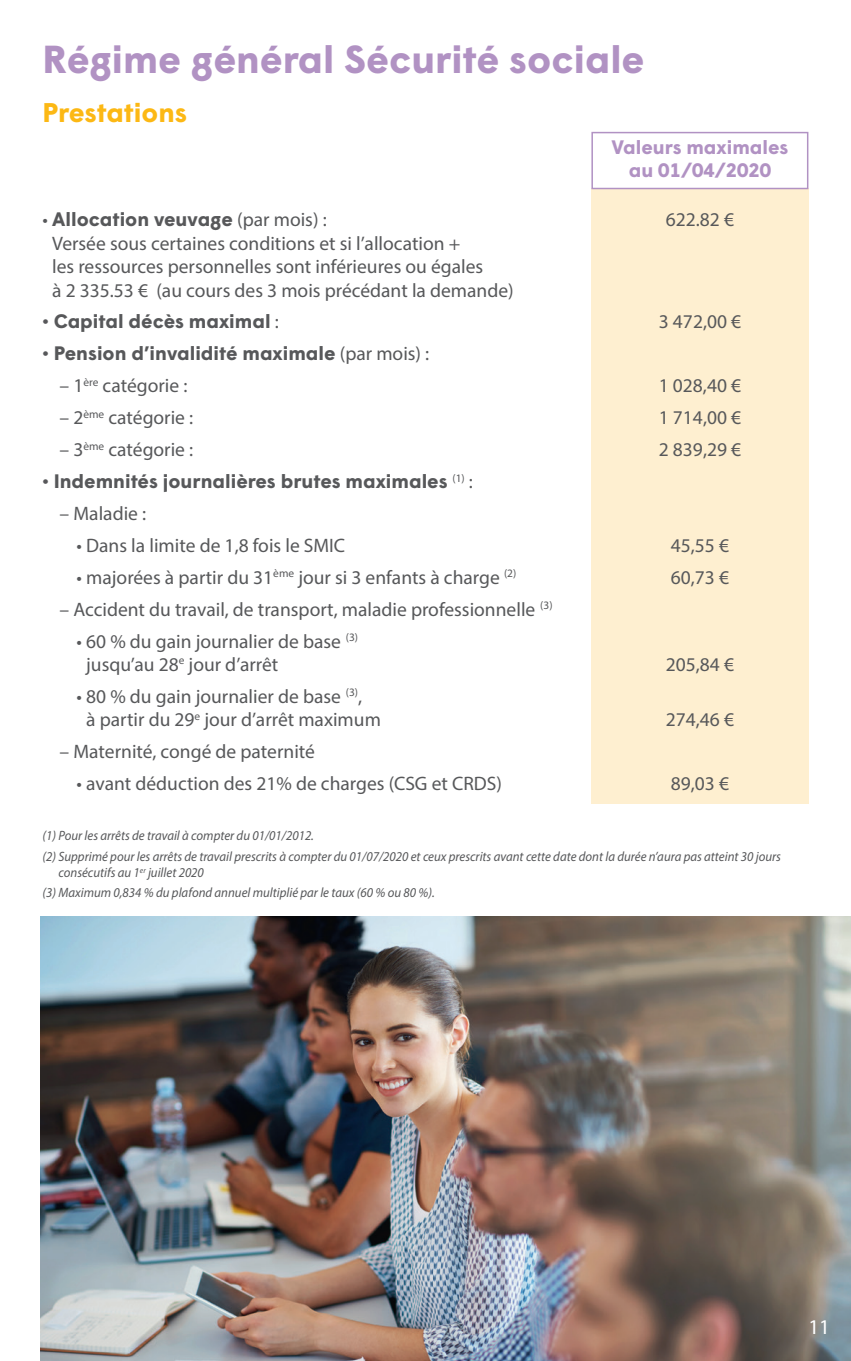
<style>
.page{position:relative;width:851px;height:1361px;background:#fff}
.page>*{position:absolute;margin:0;border:0;box-sizing:border-box;transform-origin:0 0}
.t1{font:700 39px "Wigrum";color:#b192c3}
.t2{font:700 27px "Wigrum";color:#fcb814}
.t3{font:21px "Myriad Pro";color:#fff}
.t4{font:19.5px/23.4px "Myriad Pro";color:#57585a}
.t5{font:700 19.5px "Wigrum";color:#57585a}
.t6{font:700 19.5px "Wigrum";color:#b192c3}
.t7{font:italic 13.5px/16.2px "Myriad Pro";color:#57585a;scale:.95 1}
.s1{font-family:"Myriad Pro";font-weight:400}
</style>
<div class="page">
<div style="left:591px;top:188px;width:217px;height:616px;background:#feefd0"></div>
<div style="left:591px;top:132px;width:217px;height:57px;border:2px solid #b192c3"></div>
<img style="left:41px;top:916px;width:809px;height:445px">
<p class="t1" style="left:43px;top:29px;width:603px">Régime général Sécurité sociale</p>
<p class="t2" style="left:43px;top:92px;width:146px">Prestations</p>
<p class="t6" style="left:611px;top:132px;width:178px">Valeurs maximales</p>
<p class="t6" style="left:628px;top:156px;width:144px">au 01/04/2020</p>
<p class="t5" style="left:43px;top:205px;width:285px"><span class="s1">•</span> Allocation veuvage <span class="s1">(par mois) :</span></p>
<p class="t4" style="left:665px;top:208px;width:70px">622.82 €</p>
<p class="t4" style="left:52px;top:231px;width:463px">Versée sous certaines conditions et si l’allocation +<br>les ressources personnelles sont inférieures ou égales<br>à 2 335.53 € (au cours des 3 mois précédant la demande)</p>
<p class="t5" style="left:43px;top:307px;width:238px">• Capital décès maximal <span class="s1">:</span></p>
<p class="t4" style="left:658px;top:310px;width:84px">3 472,00 €</p>
<p class="t5" style="left:43px;top:339px;width:388px">• Pension d’invalidité maximale <span class="s1">(par mois) :</span></p>
<p class="t4" style="left:60px;top:374px;width:129px">– 1<sup>ère</sup> catégorie :</p>
<p class="t4" style="left:658px;top:374px;width:84px">1 028,40 €</p>
<p class="t4" style="left:60px;top:406px;width:135px">– 2<sup>ème</sup> catégorie :</p>
<p class="t4" style="left:658px;top:406px;width:84px">1 714,00 €</p>
<p class="t4" style="left:60px;top:437px;width:135px">– 3<sup>ème</sup> catégorie :</p>
<p class="t4" style="left:658px;top:437px;width:84px">2 839,29 €</p>
<p class="t5" style="left:43px;top:466px;width:432px">• Indemnités journalières brutes maximales <sup>(1)</sup> <span class="s1">:</span></p>
<p class="t4" style="left:60px;top:501px;width:88px">– Maladie :</p>
<p class="t4" style="left:77px;top:533px;width:270px">• Dans la limite de 1,8 fois le SMIC</p>
<p class="t4" style="left:670px;top:533px;width:60px">45,55 €</p>
<p class="t4" style="left:77px;top:565px;width:441px">• majorées à partir du 31<sup>ème</sup> jour si 3 enfants à charge <sup>(2)</sup></p>
<p class="t4" style="left:670px;top:565px;width:60px">60,73 €</p>
<p class="t4" style="left:60px;top:597px;width:494px">– Accident du travail, de transport, maladie professionnelle <sup>(3)</sup></p>
<p class="t4" style="left:86px;top:629px;width:273px;text-indent:-10px">• 60 % du gain journalier de base <sup>(3) </sup>jusqu’au 28<sup>e</sup> jour d’arrêt</p>
<p class="t4" style="left:665px;top:652px;width:70px">205,84 €</p>
<p class="t4" style="left:86px;top:684px;width:296px;text-indent:-10px">• 80 % du gain journalier de base <sup>(3)</sup>,<br>à partir du 29<sup>e</sup> jour d’arrêt maximum</p>
<p class="t4" style="left:665px;top:708px;width:70px">274,46 €</p>
<p class="t4" style="left:60px;top:739px;width:257px">– Maternité, congé de paternité</p>
<p class="t4" style="left:77px;top:771px;width:427px">• avant déduction des 21% de charges (CSG et CRDS)</p>
<p class="t4" style="left:670px;top:771px;width:60px">89,03 €</p>
<p class="t7" style="left:43px;top:827px;width:287px">(1) Pour les arrêts de travail à compter du 01/01/2012.</p>
<p class="t7" style="left:58px;top:848px;width:762px;text-indent:-16px">(2) Supprimé pour les arrêts de travail prescrits à compter du 01/07/2020 et ceux prescrits avant cette date dont la durée n’aura pas atteint 30 jours consécutifs au 1<sup>er</sup> juillet 2020</p>
<p class="t7" style="left:43px;top:884px;width:414px">(3) Maximum 0,834 % du plafond annuel multiplié par le taux (60 % ou 80 %).</p>
<p class="t3" style="left:808px;top:1314px;width:23px">11</p>
</div>
